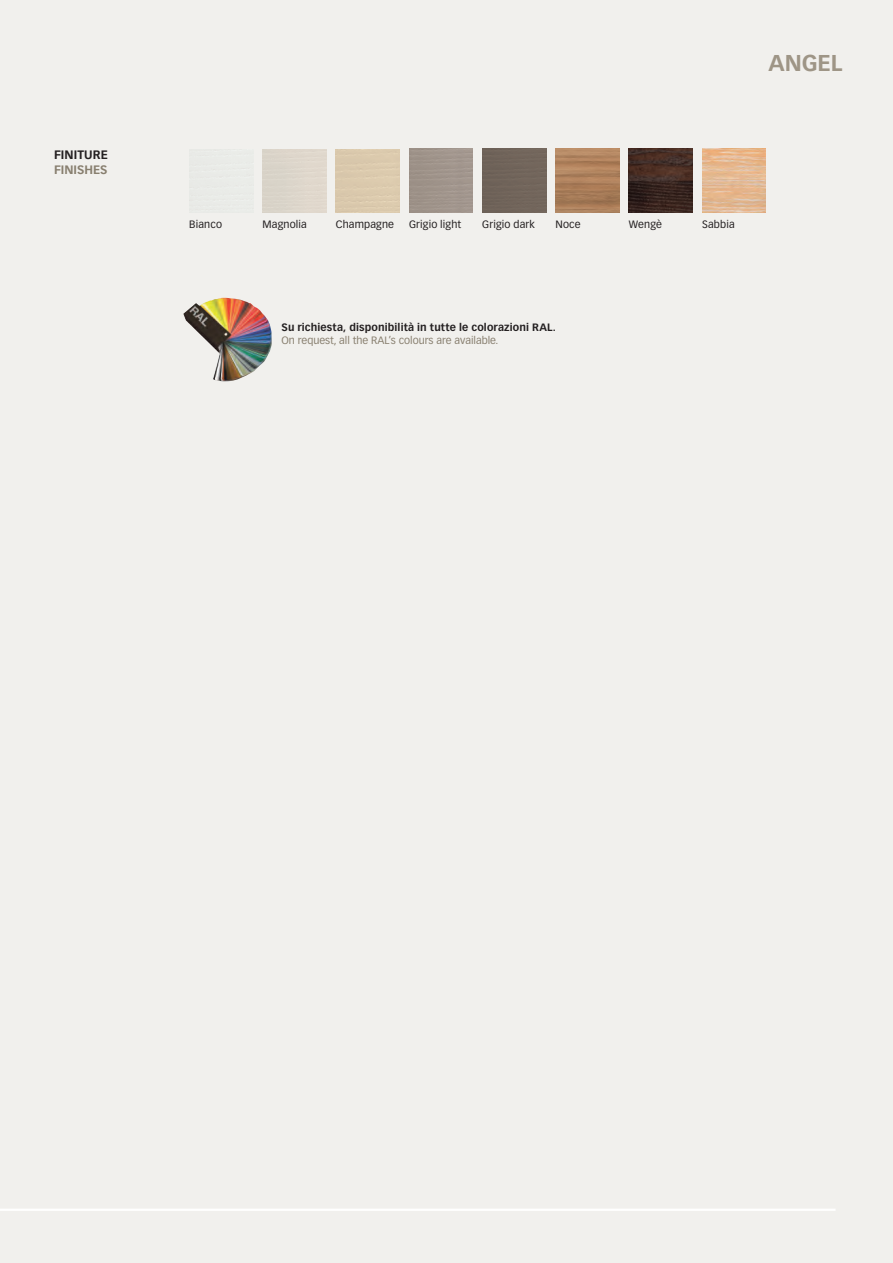
<style>
.page{position:relative;width:893px;height:1263px;background:#f1f0ed}
.page>*{position:absolute;margin:0;border:0;box-sizing:border-box;transform-origin:0 0}
.t1{font:700 22.5px "Vectora LT Std";color:#9e9586}
.t2{font:700 12px "Vectora LT Std";letter-spacing:.01em;color:#231f20}
.t3{font:700 12px "Vectora LT Std";color:#887f6f}
.t4{font:10.5px "Vectora LH";letter-spacing:.015em;color:#231f20}
.t5{font:700 10.5px "Vectora LT Std";letter-spacing:.015em;color:#231f20}
.t6{font:10.5px "Vectora LH";letter-spacing:-.005em;color:#887f6f}
</style>
<div class="page">
<hr style="left:0;top:1208px;width:836px;height:3px;background:#fff">
<div style="left:482px;top:149px;width:64px;height:64px;background:#71655b"></div>
<img style="left:555px;top:149px;width:64px;height:64px">
<img style="left:629px;top:149px;width:64px;height:64px">
<img style="left:702px;top:149px;width:64px;height:64px">
<img style="left:183px;top:298px;width:89px;height:83px">
<p class="t2" style="left:54px;top:148px;width:55px">FINITURE</p>
<p class="t3" style="left:54px;top:162px;width:55px">FINISHES</p>
<h1 class="t1" style="left:768px;top:50px;width:76px">ANGEL</h1>
<p class="t4" style="left:189px;top:218px;width:34px">Bianco</p>
<p class="t4" style="left:263px;top:218px;width:46px">Magnolia</p>
<p class="t4" style="left:336px;top:218px;width:60px">Champagne</p>
<p class="t4" style="left:409px;top:218px;width:54px">Grigio light</p>
<p class="t4" style="left:482px;top:218px;width:54px">Grigio dark</p>
<p class="t4" style="left:555px;top:218px;width:27px">Noce</p>
<p class="t4" style="left:629px;top:218px;width:35px">Wengè</p>
<p class="t4" style="left:702px;top:218px;width:34px">Sabbia</p>
<p class="t5" style="left:282px;top:321px;width:276px">Su richiesta, disponibilità in tutte le colorazioni RAL.</p>
<p class="t6" style="left:282px;top:334px;width:219px">On request, all the RAL’s colours are available.</p>
</div>
